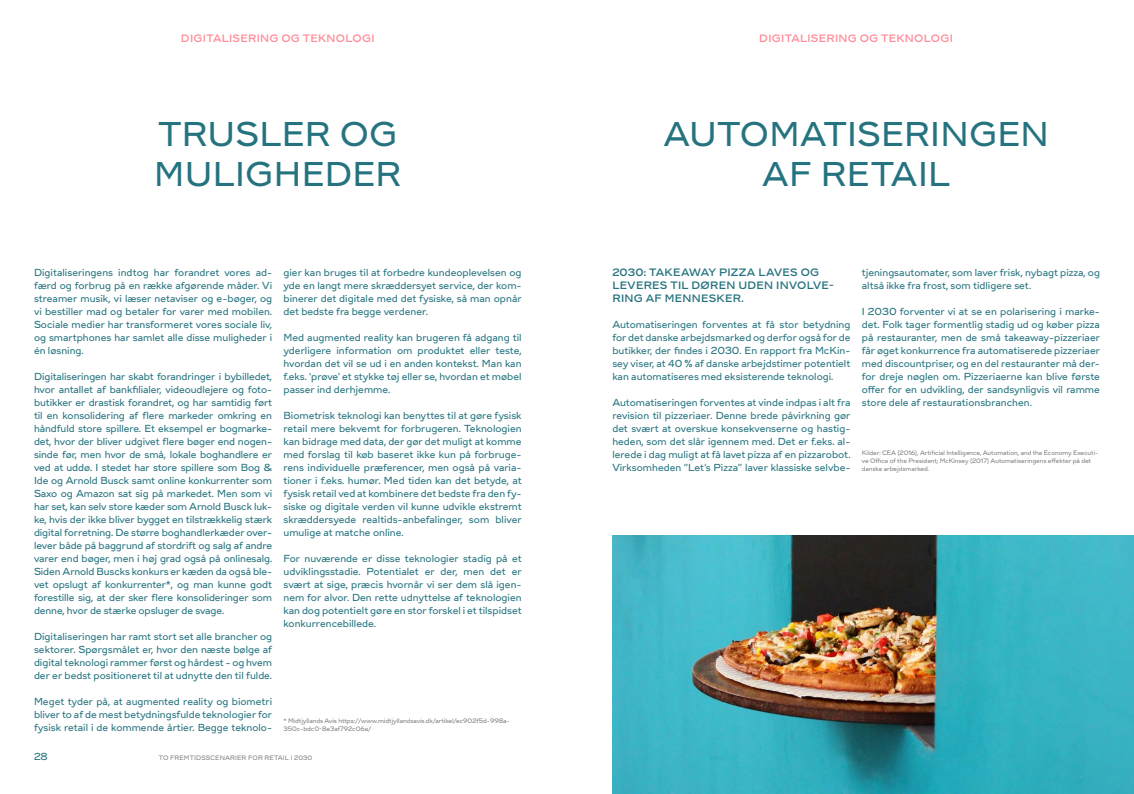
<style>
.page{position:relative;width:1134px;height:794px;background:#fff}
.page>*{position:absolute;margin:0;border:0;box-sizing:border-box;transform-origin:0 0}
.Lille_rubrik{font:32px/40px "DS737 Expanded";letter-spacing:.01em;color:#25737f}
.Mellemrubrik_10_13pt{font:500 10px/13px "DS737 Expanded";letter-spacing:.03em;color:#25737f}
.RUBRIK_44_52pt{font:500 10px "DS737 Expanded";letter-spacing:.03em;color:#ff8c99}
.Tekst__9_5_13pt{font:9.5px/13px "DS737 Expanded";color:#25737f;text-align:justify}
.Kilde_6_8pt_60{font:6px/8px "DS737 Expanded";letter-spacing:-.01em;color:#808285}
</style>
<div class="page">
<img style="left:612px;top:536px;width:522px;height:258px">
<p class="RUBRIK_44_52pt" style="left:181px;top:29px;width:195px">DIGITALISERING OG TEKNOLOGI</p>
<p class="RUBRIK_44_52pt" style="left:759px;top:29px;width:195px">DIGITALISERING OG TEKNOLOGI</p>
<p class="Lille_rubrik" style="left:154px;top:114px;width:249px">TRUSLER OG<br>MULIGHEDER</p>
<p class="Tekst__9_5_13pt" style="left:34px;top:266px;width:240px">Digitaliseringens indtog har forandret vores ad&shy;færd og forbrug på en række afgørende måder. Vi streamer musik, vi læser netaviser og e-bøger, og vi bestiller mad og betaler for varer med mobilen.<br>Sociale medier har transformeret vores sociale liv, og smartphones har samlet alle disse muligheder i én løsning.</p>
<p class="Tekst__9_5_13pt" style="left:34px;top:370px;width:240px">Digitaliseringen har skabt forandringer i bybilledet, hvor antallet af bankfilialer, videoudlejere og foto&shy;butikker er drastisk forandret, og har samtidig ført til en konsolidering af flere markeder omkring en håndfuld store spillere. Et eksempel er bogmarke&shy;det, hvor der bliver udgivet flere bøger end nogen&shy;sinde før, men hvor de små, lokale boghandlere er ved at uddø. I stedet har store spillere som Bog &amp; Ide og Arnold Busck samt online konkurrenter som Saxo og Amazon sat sig på markedet. Men som vi har set, kan selv store kæder som Arnold Busck luk&shy;ke, hvis der ikke bliver bygget en tilstrækkelig stærk digital forretning. De større boghandlerkæder over&shy;lever både på baggrund af stordrift og salg af andre varer end bøger, men i høj grad også på onlinesalg.<br>Siden Arnold Buscks konkurs er kæden da også ble&shy;vet opslugt af konkurrenter*, og man kunne godt forestille sig, at der sker flere konsolideringer som denne, hvor de stærke opsluger de svage.</p>
<p class="Tekst__9_5_13pt" style="left:34px;top:630px;width:240px">Digitaliseringen har ramt stort set alle brancher og sektorer. Spørgsmålet er, hvor den næste bølge af digital teknologi rammer først og hårdest – og hvem der er bedst positioneret til at udnytte den til fulde.</p>
<p class="Tekst__9_5_13pt" style="left:34px;top:695px;width:240px">Meget tyder på, at augmented reality og biometri bliver to af de mest betydningsfulde teknologier for fysisk retail i de kommende årtier. Begge teknolo-</p>
<p class="Tekst__9_5_13pt" style="left:283px;top:266px;width:240px">gier kan bruges til at forbedre kundeoplevelsen og yde en langt mere skræddersyet service, der kom&shy;binerer det digitale med det fysiske, så man opnår det bedste fra begge verdener.</p>
<p class="Tekst__9_5_13pt" style="left:283px;top:331px;width:240px">Med augmented reality kan brugeren få adgang til yderligere information om produktet eller teste, hvordan det vil se ud i en anden kontekst. Man kan f.eks. ‘prøve’ et stykke tøj eller se, hvordan et møbel passer ind derhjemme.</p>
<p class="Tekst__9_5_13pt" style="left:283px;top:409px;width:240px">Biometrisk teknologi kan benyttes til at gøre fysisk retail mere bekvemt for forbrugeren. Teknologien kan bidrage med data, der gør det muligt at komme med forslag til køb baseret ikke kun på forbruge&shy;rens individuelle præferencer, men også på varia&shy;tioner i f.eks. humør. Med tiden kan det betyde, at fysisk retail ved at kombinere det bedste fra den fy&shy;siske og digitale verden vil kunne udvikle ekstremt skræddersyede realtids-anbefalinger, som bliver umulige at matche online.</p>
<p class="Tekst__9_5_13pt" style="left:283px;top:552px;width:240px">For nuværende er disse teknologier stadig på et udviklingsstadie. Potentialet er der, men det er svært at sige, præcis hvornår vi ser dem slå igen&shy;nem for alvor. Den rette udnyttelse af teknologien kan dog potentielt gøre en stor forskel i et tilspidset konkurrencebillede.</p>
<p class="Kilde_6_8pt_60" style="left:283px;top:716px;width:228px">* Midtjyllands Avis https://www.midtjyllandsavis.dk/artikel/ec902f5d-998a-<br>350c-bdc0-8e3af792c06a/</p>
<p class="Tekst__9_5_13pt" style="left:34px;top:750px;width:15px">28</p>
<p class="Kilde_6_8pt_60" style="left:159px;top:754px;width:17px">To fremtidsscenarier</p>
<p class="Kilde_6_8pt_60" style="left:248px;top:754px;width:6px">for</p>
<p class="Kilde_6_8pt_60" style="left:265px;top:754px;width:5px">retail</p>
<p class="Kilde_6_8pt_60" style="left:291px;top:754px;width:23px">i 2030</p>
<p class="Lille_rubrik" style="left:663px;top:114px;width:387px;text-align:center">AUTOMATISERINGEN<br>AF RETAIL</p>
<p class="Mellemrubrik_10_13pt" style="left:612px;top:266px;width:223px">2030: TAKEAWAY PIZZA LAVES OG<br>LEVERES TIL DØREN UDEN INVOLVE-<br>RING AF MENNESKER.</p>
<p class="Tekst__9_5_13pt" style="left:612px;top:318px;width:240px">Automatiseringen forventes at få stor betydning for det danske arbejdsmarked og derfor også for de butikker, der findes i 2030. En rapport fra McKin&shy;sey viser, at 40 % af danske arbejdstimer potentielt kan automatiseres med eksisterende teknologi.</p>
<p class="Tekst__9_5_13pt" style="left:612px;top:396px;width:240px">Automatiseringen forventes at vinde indpas i alt fra revision til pizzeriaer. Denne brede påvirkning gør det svært at overskue konsekvenserne og hastig&shy;heden, som det slår igennem med. Det er f.eks. al&shy;lerede i dag muligt at få lavet pizza af en pizzarobot.<br>Virksomheden ”Let’s Pizza” laver klassiske selvbe-</p>
<p class="Tekst__9_5_13pt" style="left:862px;top:266px;width:240px">tjeningsautomater, som laver frisk, nybagt pizza, og altså ikke fra frost, som tidligere set.</p>
<p class="Tekst__9_5_13pt" style="left:862px;top:305px;width:240px">I 2030 forventer vi at se en polarisering i marke&shy;det. Folk tager formentlig stadig ud og køber pizza på restauranter, men de små takeaway-pizzeriaer får øget konkurrence fra automatiserede pizzeriaer med discountpriser, og en del restauranter må der&shy;for dreje nøglen om. Pizzeriaerne kan blive første offer for en udvikling, der sandsynligvis vil ramme store dele af restaurationsbranchen.</p>
<p class="Kilde_6_8pt_60" style="left:862px;top:448px;width:238px">Kilder: CEA (2016), Artificial Intelligence, Automation, and the Economy Executi&shy;ve Office of the President; McKinsey (2017) Automatiseringens effekter på det danske arbejdsmarked.</p>
</div>
